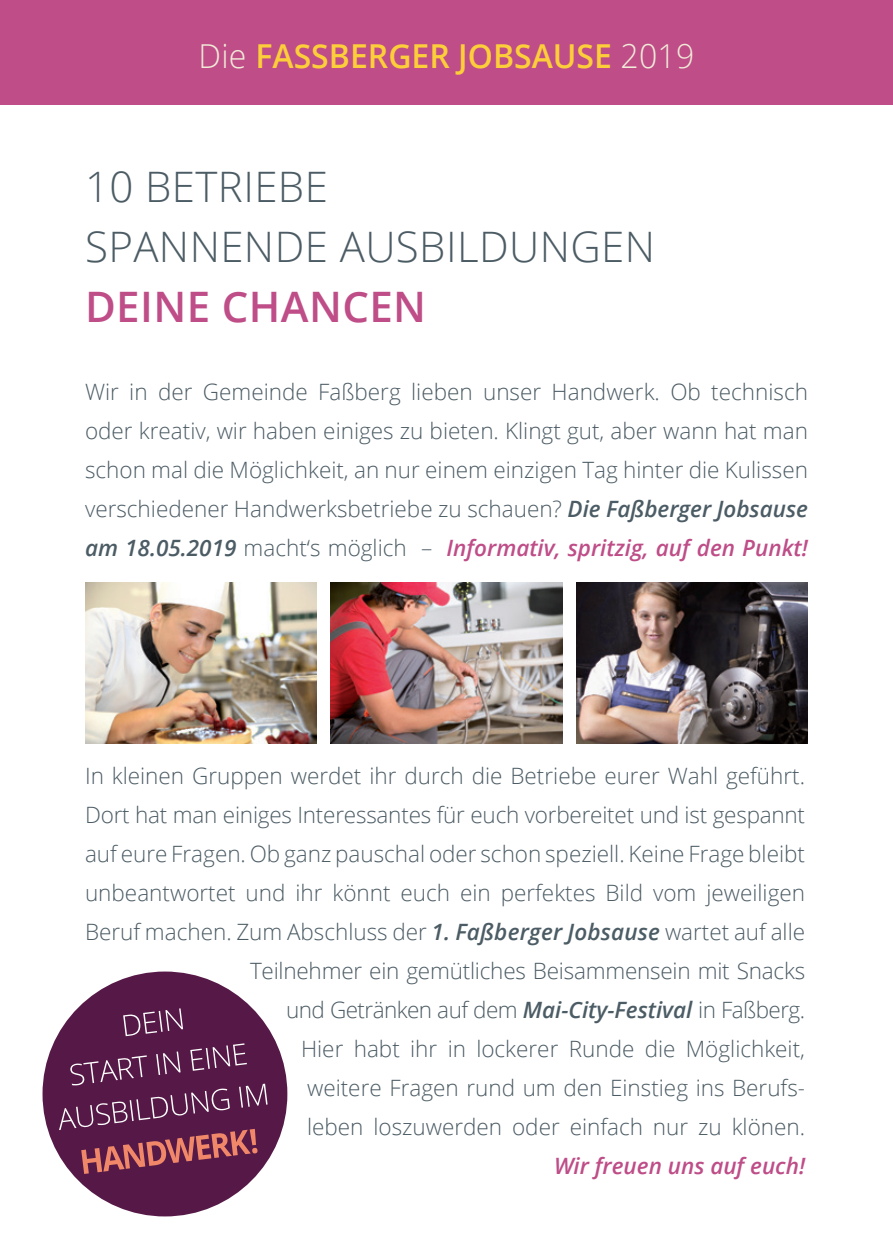
<style>
.page{position:relative;width:893px;height:1259px;background:#fff}
.page>*{position:absolute;margin:0;border:0;box-sizing:border-box;transform-origin:0 0}
.t1{font:300 42px/60px "Open Sans";letter-spacing:.01em;color:#4c5c65}
.t2{font:600 42px "Open Sans";letter-spacing:.01em;color:#be4d88}
.t3{font:600 33px "Open Sans";color:#fcce3a}
.t4{font:300 22.5px/39px "Open Sans";color:#4c5c65;text-align:justify}
.t5{font:italic 600 22.5px "Open Sans";color:#be4d88}
.s1{font-weight:300;color:#f1ebd8}
.s2{font-weight:600;font-style:italic}
.s3{font-weight:600;font-style:italic;color:#be4d88}
</style>
<div class="page">
<img style="left:85px;top:582px;width:231px;height:162px">
<img style="left:577px;top:582px;width:231px;height:162px">
<img style="left:331px;top:582px;width:231px;height:162px">
<div style="left:43px;top:971px;width:244px;height:245px;background:#561947;border-radius:50%"></div>
<svg style="left:59px;top:1043px;width:209px;height:131px"></svg>
<svg style="left:123px;top:1008px;width:60px;height:28px"></svg>
<div style="left:0;top:0;width:893px;height:105px;background:#be4d88"></div>
<h2 class="t3" style="left:198px;top:33px;width:497px"><span class="s1">Die</span> FASSBERGER JOBSAUSE <span class="s1">2019</span></h2>
<h1 class="t1" style="left:85px;top:156px;width:571px">10 BETRIEBE<br>SPANNENDE AUSBILDUNGEN</h1>
<h1 class="t2" style="left:85px;top:278px;width:343px">DEINE CHANCEN</h1>
<p class="t4" style="left:85px;top:372px;width:724px">Wir in der Gemeinde Faßberg lieben unser Handwerk. Ob technisch oder kreativ, wir haben einiges zu bieten. Klingt gut, aber wann hat man schon mal die Möglichkeit, an nur einem einzigen Tag hinter die Kulissen verschiedener Handwerksbetriebe zu schauen? <span class="s2">Die Faßberger Jobsause am 18.05.2019</span> macht‘s möglich – <span class="s3">Informativ, spritzig, auf den Punkt!</span></p>
<p class="t4" style="left:85px;top:755px;width:722px;text-align:right">In kleinen Gruppen werdet ihr durch die Betriebe eurer Wahl geführt.<br>Dort hat man einiges Interessantes für euch vorbereitet und ist gespannt auf eure Fragen. Ob ganz pauschal oder schon speziell. Keine Frage bleibt unbeantwortet und ihr könnt euch ein perfektes Bild vom jeweiligen Beruf machen. Zum Abschluss der <span class="s2">1. Faßberger Jobsause</span> wartet auf alle Teilnehmer ein gemütliches Beisammensein mit Snacks<br>und Getränken auf dem <span class="s2">Mai-City-Festival</span> in Faßberg.<br>Hier habt ihr in lockerer Runde die Möglichkeit,<br>weitere Fragen rund um den Einstieg ins Berufs-<br>leben loszuwerden oder einfach nur zu klönen.</p>
<p class="t5" style="left:554px;top:1150px;width:253px">Wir freuen uns auf euch!</p>
</div>
